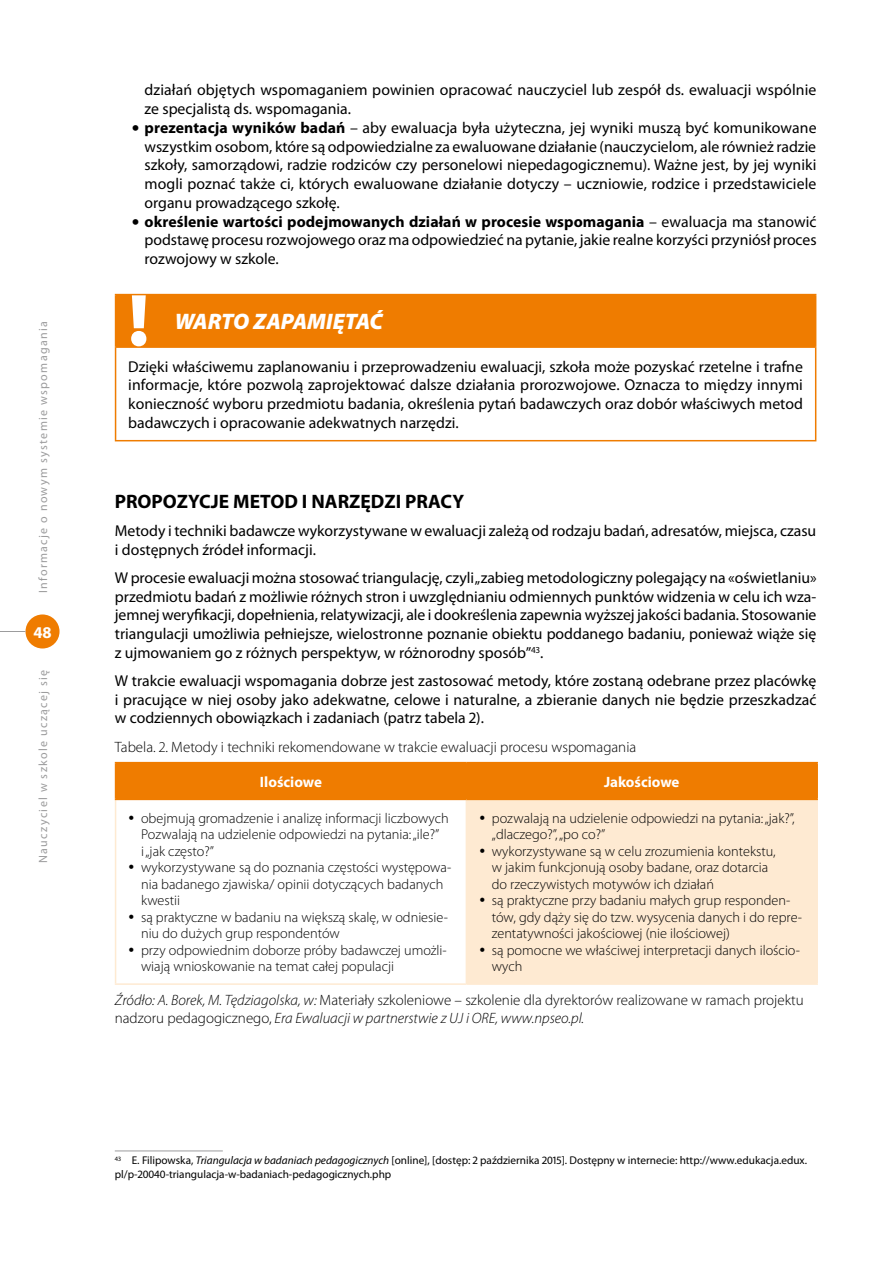
<style>
.page{position:relative;width:893px;height:1263px;background:#fff}
.page>*{position:absolute;margin:0;border:0;box-sizing:border-box;transform-origin:0 0}
.t1{font:italic 900 22.5px "Myriad Pro";color:#fff}
.t2{font:700 19.5px "Myriad Pro";color:#000}
.t3{font:700 16.5px "Myriad Pro";color:#fff}
.t4{font:15.75px/18.8px "Myriad Pro";color:#000;text-align:justify}
.t5{font:300 15px/18px "Myriad Pro";color:#000}
.t6{font:700 15px "Myriad Pro";color:#fff}
.t7{font:300 14.25px/16.5px "Myriad Pro";color:#000}
.t8{font:12px "Myriad Pro";letter-spacing:.11em;color:#9c9c9d}
.t9{font:11.25px/13.5px "Myriad Pro";color:#000}
.s1{font-size:27px}
.s2{font-weight:700}
.s3{font-style:italic}
</style>
<div class="page">
<div style="left:26px;top:614px;width:34px;height:34px;background:#ef7c00;border-radius:50%"></div>
<svg style="left:0;top:631px;width:26px;height:1px"></svg>
<hr style="left:115px;top:294px;width:47px;height:1px;background:#ef7c00">
<hr style="left:115px;top:295px;width:1px;height:51px;background:#ef7c00">
<hr style="left:115px;top:348px;width:1px;height:92px;background:#ef7c00">
<hr style="left:815px;top:348px;width:1px;height:92px;background:#ef7c00">
<hr style="left:115px;top:440px;width:47px;height:1px;background:#ef7c00">
<hr style="left:162px;top:440px;width:654px;height:1px;background:#ef7c00">
<hr style="left:115px;top:346px;width:47px;height:2px;background:#ef7c00">
<hr style="left:162px;top:294px;width:654px;height:1px;background:#ef7c00">
<hr style="left:162px;top:346px;width:654px;height:2px;background:#ef7c00">
<div style="left:116px;top:295px;width:700px;height:52px;background:#ef7c00"></div>
<div style="left:116px;top:763px;width:700px;height:36px;background:#ef7c00"></div>
<div style="left:466px;top:799px;width:351px;height:185px;background:#feead2"></div>
<hr style="left:466px;top:763px;width:1px;height:36px;background:#ef7c00">
<hr style="left:115px;top:800px;width:1px;height:183px;background:#feead2">
<hr style="left:816px;top:800px;width:2px;height:183px;background:#feead2">
<hr style="left:115px;top:983px;width:351px;height:2px;background:#feead2">
<hr style="left:466px;top:983px;width:352px;height:2px;background:#feead2">
<hr style="left:115px;top:762px;width:351px;height:1px;background:#ef7c00">
<hr style="left:115px;top:763px;width:1px;height:36px;background:#ef7c00">
<hr style="left:466px;top:762px;width:352px;height:1px;background:#ef7c00">
<hr style="left:816px;top:763px;width:2px;height:36px;background:#ef7c00">
<hr style="left:115px;top:799px;width:351px;height:1px;background:#ef7c00">
<hr style="left:466px;top:799px;width:352px;height:1px;background:#ef7c00">
<hr style="left:115px;top:1150px;width:108px;height:1px;background:#9c9c9d">
<p class="t8" style="left:36px;top:593px;width:273px;rotate:-90deg">Informacje o nowym systemie wspomagania</p>
<p class="t3" style="left:33px;top:621px;width:20px">48</p>
<p class="t8" style="left:36px;top:863px;width:195px;rotate:-90deg">Nauczyciel w szkole uczącej się</p>
<p class="t4" style="left:145px;top:80px;width:673px">działań objętych wspomaganiem powinien opracować nauczyciel lub zespół ds. ewaluacji wspólnie ze specjalistą ds. wspomagania.</p>
<p class="t4" style="left:145px;top:118px;width:673px;text-indent:-13px"><span class="s1">•</span> <span class="s2">prezentacja wyników badań</span> – aby ewaluacja była użyteczna, jej wyniki muszą być komunikowane wszystkim osobom, które są odpowiedzialne za ewaluowane działanie (nauczycielom, ale również radzie szkoły, samorządowi, radzie rodziców czy personelowi niepedagogicznemu). Ważne jest, by jej wyniki mogli poznać także ci, których ewaluowane działanie dotyczy – uczniowie, rodzice i przedstawiciele organu prowadzącego szkołę.</p>
<p class="t4" style="left:145px;top:212px;width:673px;text-indent:-13px"><span class="s1">•</span> <span class="s2">określenie wartości podejmowanych działań w procesie wspomagania</span> – ewaluacja ma stanowić podstawę procesu rozwojowego oraz ma odpowiedzieć na pytanie, jakie realne korzyści przyniósł proces rozwojowy w szkole.</p>
<h1 class="t1" style="left:175px;top:307px;width:210px">WARTO ZAPAMIĘTAĆ</h1>
<p class="t4" style="left:128px;top:357px;width:676px">Dzięki właściwemu zaplanowaniu i przeprowadzeniu ewaluacji, szkoła może pozyskać rzetelne i trafne informacje, które pozwolą zaprojektować dalsze działania prorozwojowe. Oznacza to między innymi konieczność wyboru przedmiotu badania, określenia pytań badawczych oraz dobór właściwych metod badawczych i opracowanie adekwatnych narzędzi.</p>
<p class="t2" style="left:115px;top:489px;width:351px">PROPOZYCJE METOD I NARZĘDZI PRACY</p>
<p class="t4" style="left:115px;top:521px;width:703px">Metody i techniki badawcze wykorzystywane w ewaluacji zależą od rodzaju badań, adresatów, miejsca, czasu i dostępnych źródeł informacji.</p>
<p class="t4" style="left:115px;top:568px;width:703px">W procesie ewaluacji można stosować triangulację, czyli „zabieg metodologiczny polegający na «oświetlaniu» przedmiotu badań z możliwie różnych stron i uwzględnianiu odmiennych punktów widzenia w celu ich wza&shy;jemnej weryfikacji, dopełnienia, relatywizacji, ale i dookreślenia zapewnia wyższej jakości badania. Stosowanie triangulacji umożliwia pełniejsze, wielostronne poznanie obiektu poddanego badaniu, ponieważ wiąże się z ujmowaniem go z różnych perspektyw, w różnorodny sposób”<sup>43</sup>.</p>
<p class="t4" style="left:115px;top:671px;width:703px">W trakcie ewaluacji wspomagania dobrze jest zastosować metody, które zostaną odebrane przez placówkę i pracujące w niej osoby jako adekwatne, celowe i naturalne, a zbieranie danych nie będzie przeszkadzać w codziennych obowiązkach i zadaniach (patrz tabela 2).</p>
<p class="t5" style="left:115px;top:737px;width:523px">Tabela. 2. Metody i techniki rekomendowane w trakcie ewaluacji procesu wspomagania</p>
<p class="t6" style="left:260px;top:772px;width:64px">Ilościowe</p>
<p class="t6" style="left:604px;top:772px;width:77px">Jakościowe</p>
<p class="t7" style="left:141px;top:810px;width:309px;text-indent:-13px">• obejmują gromadzenie i analizę informacji liczbowych<br>Pozwalają na udzielenie odpowiedzi na pytania: „ile?”<br>i „jak często?”</p>
<p class="t7" style="left:141px;top:859px;width:312px;text-indent:-13px">• wykorzystywane są do poznania częstości występowa&shy;nia badanego zjawiska/ opinii dotyczących badanych kwestii</p>
<p class="t7" style="left:141px;top:909px;width:308px;text-indent:-13px">• są praktyczne w badaniu na większą skalę, w odniesie&shy;niu do dużych grup respondentów</p>
<p class="t7" style="left:141px;top:942px;width:307px;text-indent:-13px">• przy odpowiednim doborze próby badawczej umożli&shy;wiają wnioskowanie na temat całej populacji</p>
<p class="t7" style="left:492px;top:810px;width:304px;text-indent:-13px">• pozwalają na udzielenie odpowiedzi na pytania: „jak?”, „dlaczego?”, „po co?”</p>
<p class="t7" style="left:492px;top:843px;width:285px;text-indent:-13px">• wykorzystywane są w celu zrozumienia kontekstu, w jakim funkcjonują osoby badane, oraz dotarcia do rzeczywistych motywów ich działań</p>
<p class="t7" style="left:492px;top:892px;width:312px;text-indent:-13px">• są praktyczne przy badaniu małych grup responden&shy;tów, gdy dąży się do tzw. wysycenia danych i do repre&shy;zentatywności jakościowej (nie ilościowej)</p>
<p class="t7" style="left:492px;top:942px;width:310px;text-indent:-13px">• są pomocne we właściwej interpretacji danych ilościo&shy;wych</p>
<p class="t5" style="left:115px;top:991px;width:690px"><span class="s3">Źródło: A. Borek, M. Tędziagolska, w:</span> Materiały szkoleniowe – szkolenie dla dyrektorów realizowane w ramach projektu nadzoru pedagogicznego, <span class="s3">Era Ewaluacji w partnerstwie z UJ i ORE, www.npseo.pl.</span></p>
<p class="t9" style="left:115px;top:1154px;width:694px"><sup>43</sup> E. Filipowska, <span class="s3">Triangulacja w badaniach pedagogicznych</span> [online], [dostęp: 2 października 2015]. Dostępny w internecie: http://www.edukacja.edux. pl/p-20040-triangulacja-w-badaniach-pedagogicznych.php</p>
</div>
